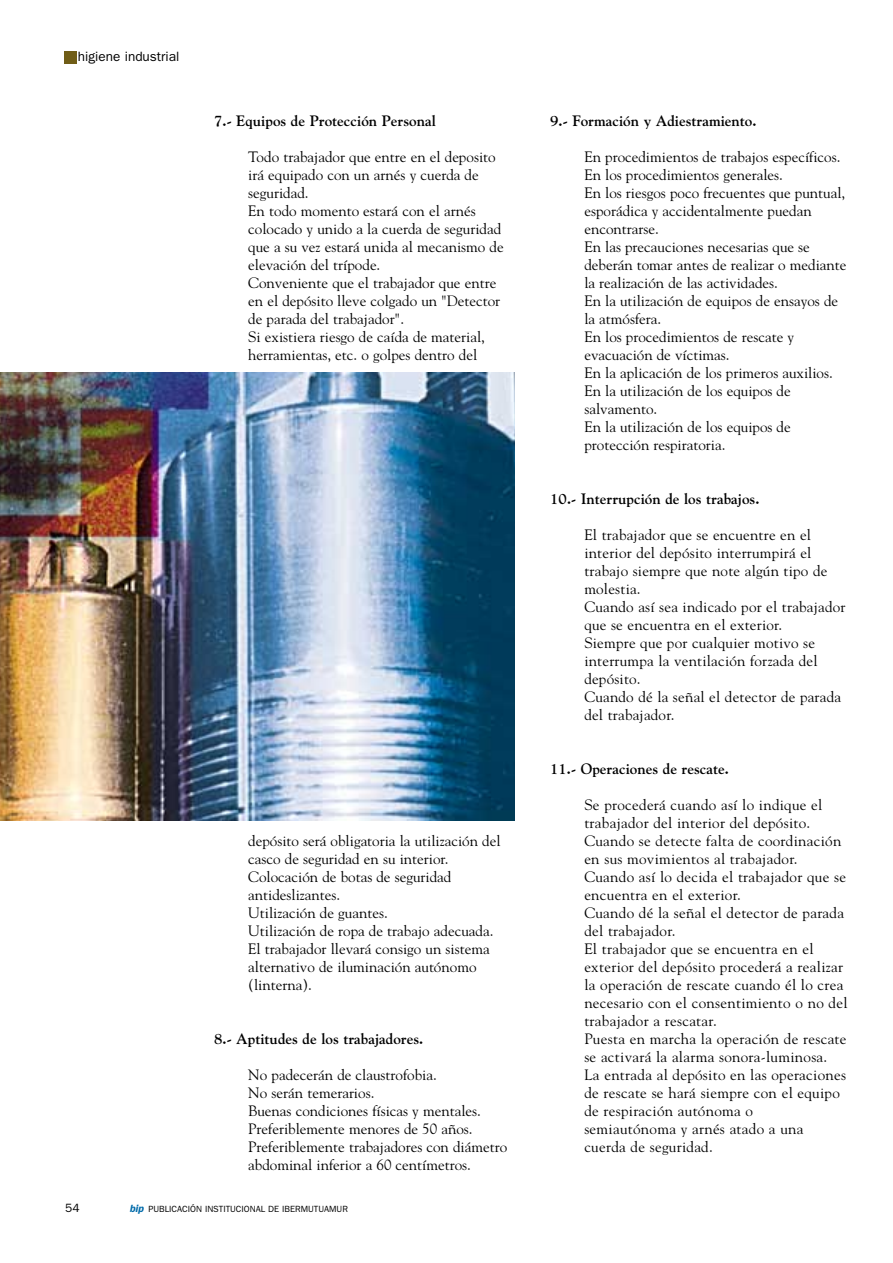
<style>
.page{position:relative;width:893px;height:1263px;background:#fff}
.page>*{position:absolute;margin:0;border:0;box-sizing:border-box;transform-origin:0 0}
.t1{font:15px/18px "Goudy";color:#000}
.t2{font:15px/18px "Goudy";letter-spacing:.02em;color:#000}
.t3{font:700 15px "Goudy";color:#000}
.t4{font:13.5px "Franklin Gothic";color:#000}
.t5{font:12px "Franklin Gothic";color:#000}
.t6{font:9px "Franklin Gothic";color:#000}
.s1{font-weight:600;font-style:italic;font-size:10.5px;color:#006baa}
</style>
<div class="page">
<div style="left:64px;top:51px;width:13px;height:13px;background:#705d17"></div>
<img style="left:0;top:373px;width:514px;height:447px">
<p class="t4" style="left:78px;top:52px;width:103px">higiene industrial</p>
<h5 class="t3" style="left:214px;top:115px;width:223px">7.- Equipos de Protección Personal</h5>
<p class="t1" style="left:248px;top:149px;width:257px">Todo trabajador que entre en el deposito irá equipado con un arnés y cuerda de seguridad.<br>En todo momento estará con el arnés colocado y unido a la cuerda de seguridad que a su vez estará unida al mecanismo de elevación del trípode.<br>Conveniente que el trabajador que entre en el depósito lleve colgado un "Detector de parada del trabajador".<br>Si existiera riesgo de caída de material, herramientas, etc. o golpes dentro del</p>
<p class="t1" style="left:248px;top:833px;width:254px">depósito será obligatoria la utilización del casco de seguridad en su interior.<br>Colocación de botas de seguridad antideslizantes.<br>Utilización de guantes.<br>Utilización de ropa de trabajo adecuada.<br>El trabajador llevará consigo un sistema alternativo de iluminación autónomo (linterna).</p>
<h5 class="t3" style="left:214px;top:1033px;width:211px">8.- Aptitudes de los trabajadores.</h5>
<p class="t1" style="left:248px;top:1067px;width:260px">No padecerán de claustrofobia.<br>No serán temerarios.<br>Buenas condiciones físicas y mentales.<br>Preferiblemente menores de 50 años.<br>Preferiblemente trabajadores con diámetro abdominal inferior a 60 centímetros.</p>
<p class="t5" style="left:65px;top:1203px;width:16px">54</p>
<p class="t6" style="left:129px;top:1205px;width:220px"><span class="s1">bip</span> PUBLICACIÓN INSTITUCIONAL DE IBERMUTUAMUR</p>
<h5 class="t3" style="left:550px;top:115px;width:208px">9.- Formación y Adiestramiento.</h5>
<p class="t1" style="left:584px;top:149px;width:264px">En procedimientos de trabajos específicos.<br>En los procedimientos generales.<br>En los riesgos poco frecuentes que puntual, esporádica y accidentalmente puedan encontrarse.<br>En las precauciones necesarias que se deberán tomar antes de realizar o mediante la realización de las actividades.<br>En la utilización de equipos de ensayos de la atmósfera.<br>En los procedimientos de rescate y evacuación de víctimas.<br>En la aplicación de los primeros auxilios.<br>En la utilización de los equipos de salvamento.<br>En la utilización de los equipos de protección respiratoria.</p>
<h5 class="t3" style="left:550px;top:493px;width:211px">10.- Interrupción de los trabajos.</h5>
<p class="t1" style="left:584px;top:527px;width:263px">El trabajador que se encuentre en el interior del depósito interrumpirá el trabajo siempre que note algún tipo de molestia.<br>Cuando así sea indicado por el trabajador que se encuentra en el exterior.<br>Siempre que por cualquier motivo se interrumpa la ventilación forzada del depósito.<br>Cuando dé la señal el detector de parada del trabajador.</p>
<h5 class="t3" style="left:550px;top:763px;width:180px">11.- Operaciones de rescate.</h5>
<p class="t2" style="left:584px;top:797px;width:265px">Se procederá cuando así lo indique el trabajador del interior del depósito.<br>Cuando se detecte falta de coordinación en sus movimientos al trabajador.<br>Cuando así lo decida el trabajador que se encuentra en el exterior.<br>Cuando dé la señal el detector de parada del trabajador.<br>El trabajador que se encuentra en el exterior del depósito procederá a realizar la operación de rescate cuando él lo crea necesario con el consentimiento o no del trabajador a rescatar.<br>Puesta en marcha la operación de rescate se activará la alarma sonora-luminosa.<br>La entrada al depósito en las operaciones de rescate se hará siempre con el equipo de respiración autónoma o semiautónoma y arnés atado a una cuerda de seguridad.</p>
</div>
